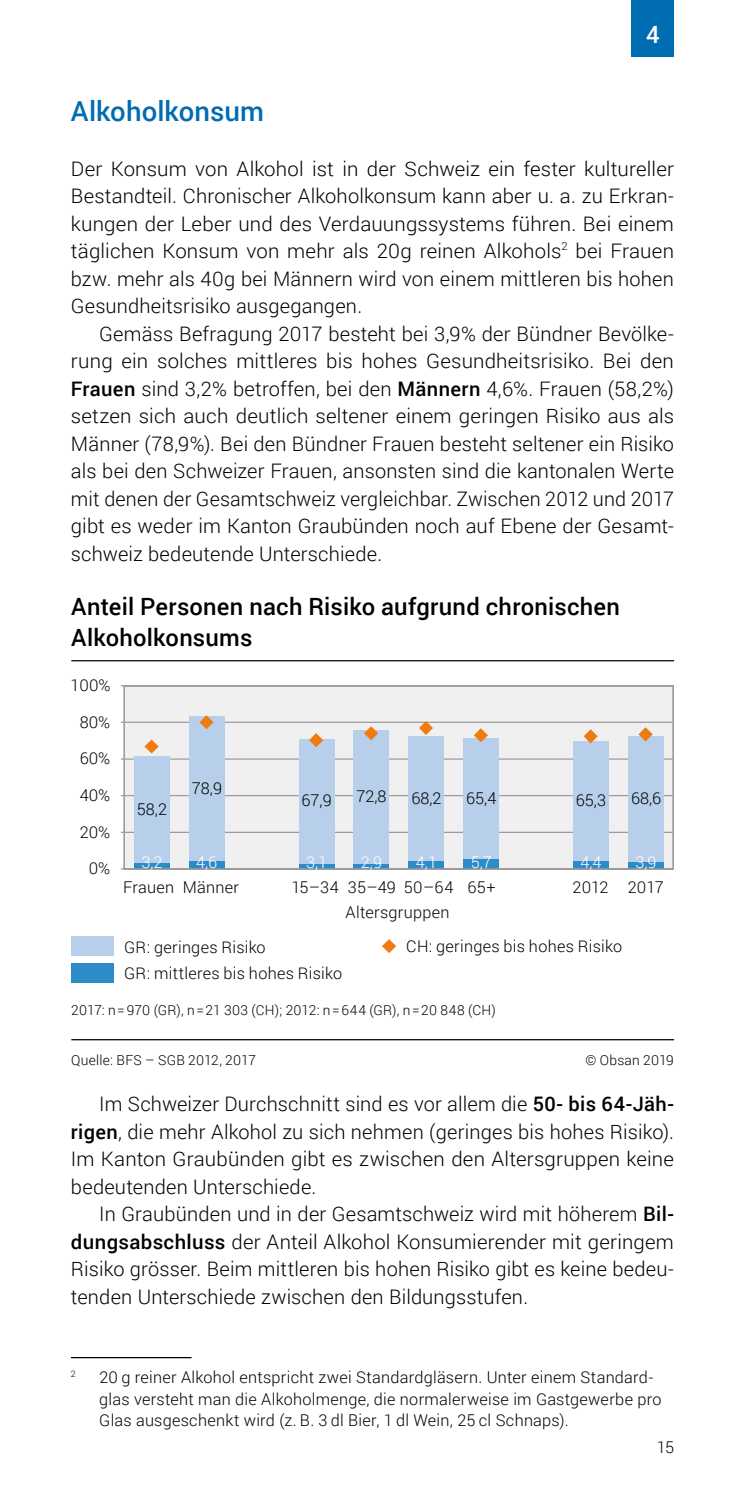
<style>
.page{position:relative;width:745px;height:1489px;background:#fff}
.page>*{position:absolute;margin:0;border:0;box-sizing:border-box;transform-origin:0 0}
.Untertitel_1_farbig{font:500 27.5px "Roboto";letter-spacing:.005em;color:#006cb1}
.t1{font:500 23.75px/31px "Roboto";letter-spacing:.01em;color:#000}
.Kapitelnummer{font:500 23.75px "Roboto";color:#fff}
.Grundtext_Einzug_D{font:300 20px/27.5px "Roboto";letter-spacing:.01em;color:#000;text-align:justify}
.Grundtext_D{font:300 20px/27.5px "Roboto";letter-spacing:.01em;color:#000;text-align:justify}
.Fussnote{font:300 16.25px/21.2px "Roboto";letter-spacing:.015em;color:#000}
.t2{font:300 16.25px "Roboto";color:#fff}
.Fussnote-2{font:300 16.25px "Roboto";letter-spacing:-.005em;color:#000}
.t3{font:300 13.75px "Roboto";letter-spacing:.02em;color:#000}
.Fussnote-3{font:300 9px "Roboto";color:#000}
.s1{font-weight:500}
</style>
<div class="page">
<div style="left:631px;top:0;width:42px;height:57px;background:#006cb1"></div>
<hr style="left:71px;top:1356px;width:120px;height:2px;background:#000">
<div style="left:120px;top:685px;width:554px;height:185px;background:#f0f0f0"></div>
<hr style="left:124px;top:831px;width:548px;height:2px;background:#9c9c9c">
<hr style="left:124px;top:795px;width:548px;height:1px;background:#9c9c9c">
<hr style="left:124px;top:758px;width:548px;height:1px;background:#9c9c9c">
<hr style="left:124px;top:721px;width:548px;height:2px;background:#9c9c9c">
<hr style="left:124px;top:685px;width:548px;height:1px;background:#9c9c9c">
<hr style="left:124px;top:685px;width:1px;height:183px;background:#9c9c9c">
<div style="left:134px;top:863px;width:35px;height:5px;background:#2c8cc7"></div>
<div style="left:134px;top:756px;width:35px;height:107px;background:#b7cfea"></div>
<div style="left:189px;top:860px;width:35px;height:8px;background:#2c8cc7"></div>
<div style="left:189px;top:716px;width:35px;height:144px;background:#b7cfea"></div>
<div style="left:298px;top:863px;width:36px;height:5px;background:#2c8cc7"></div>
<div style="left:298px;top:738px;width:36px;height:125px;background:#b7cfea"></div>
<div style="left:353px;top:863px;width:36px;height:5px;background:#2c8cc7"></div>
<div style="left:353px;top:730px;width:36px;height:133px;background:#b7cfea"></div>
<div style="left:408px;top:861px;width:36px;height:7px;background:#2c8cc7"></div>
<div style="left:408px;top:736px;width:36px;height:125px;background:#b7cfea"></div>
<div style="left:463px;top:858px;width:35px;height:10px;background:#2c8cc7"></div>
<div style="left:463px;top:738px;width:35px;height:120px;background:#b7cfea"></div>
<div style="left:572px;top:860px;width:36px;height:8px;background:#2c8cc7"></div>
<div style="left:572px;top:741px;width:36px;height:119px;background:#b7cfea"></div>
<div style="left:627px;top:861px;width:36px;height:7px;background:#2c8cc7"></div>
<div style="left:627px;top:736px;width:36px;height:125px;background:#b7cfea"></div>
<hr style="left:71px;top:1039px;width:602px;height:1px;background:#000">
<hr style="left:71px;top:660px;width:602px;height:1px;background:#000">
<svg style="left:144px;top:739px;width:14px;height:14px"></svg>
<svg style="left:199px;top:715px;width:14px;height:14px"></svg>
<svg style="left:309px;top:733px;width:14px;height:14px"></svg>
<svg style="left:363px;top:726px;width:15px;height:14px"></svg>
<svg style="left:418px;top:721px;width:14px;height:14px"></svg>
<svg style="left:473px;top:728px;width:14px;height:14px"></svg>
<svg style="left:583px;top:729px;width:14px;height:14px"></svg>
<svg style="left:638px;top:727px;width:14px;height:14px"></svg>
<div style="left:71px;top:962px;width:42px;height:20px;background:#2c8cc7"></div>
<div style="left:71px;top:936px;width:42px;height:19px;background:#b7cfea"></div>
<svg style="left:382px;top:939px;width:14px;height:14px"></svg>
<hr style="left:124px;top:868px;width:548px;height:1px;background:#9c9c9c">
<h2 class="Kapitelnummer" style="left:645px;top:17px;width:15px">4</h2>
<h3 class="Untertitel_1_farbig" style="left:71px;top:91px;width:194px">Alkoholkonsum</h3>
<p class="Grundtext_D" style="left:71px;top:154px;width:604px">Der Konsum von Alkohol ist in der Schweiz ein fester kultureller Bestandteil. Chronischer Alkoholkonsum kann aber u. a. zu Erkran&shy;kungen der Leber und des Verdauungssystems führen. Bei einem täglichen Konsum von mehr als 20g reinen Alkohols<sup>2</sup> bei Frauen bzw. mehr als 40g bei Männern wird von einem mittleren bis hohen Gesundheitsrisiko ausgegangen.</p>
<p class="Grundtext_Einzug_D" style="left:71px;top:319px;width:604px;text-indent:28px">Gemäss Befragung 2017 besteht bei 3,9% der Bündner Bevölke&shy;rung ein solches mittleres bis hohes Gesundheitsrisiko. Bei den <span class="s1">Frauen</span> sind 3,2% betroffen, bei den <span class="s1">Männern</span> 4,6%. Frauen (58,2%) setzen sich auch deutlich seltener einem geringen Risiko aus als Männer (78,9%). Bei den Bündner Frauen besteht seltener ein Risiko als bei den Schweizer Frauen, ansonsten sind die kantonalen Werte mit denen der Gesamtschweiz vergleichbar. Zwischen 2012 und 2017 gibt es weder im Kanton Graubünden noch auf Ebene der Gesamt&shy;schweiz bedeutende Unterschiede.</p>
<p class="t1" style="left:71px;top:590px;width:550px">Anteil Personen nach Risiko aufgrund chronischen<br>Alkoholkonsums</p>
<p class="Fussnote" style="left:70px;top:674px;width:41px">100%</p>
<p class="Fussnote" style="left:80px;top:710px;width:32px">80%</p>
<p class="Fussnote" style="left:80px;top:747px;width:32px">60%</p>
<p class="Fussnote" style="left:80px;top:783px;width:32px">40%</p>
<p class="Fussnote" style="left:80px;top:820px;width:32px">20%</p>
<p class="Fussnote" style="left:89px;top:857px;width:23px">0%</p>
<p class="Fussnote" style="left:137px;top:798px;width:32px">58,2</p>
<p class="Fussnote" style="left:192px;top:776px;width:32px">78,9</p>
<p class="Fussnote" style="left:301px;top:789px;width:32px">67,9</p>
<p class="Fussnote" style="left:356px;top:785px;width:32px">72,8</p>
<p class="Fussnote" style="left:411px;top:787px;width:32px">68,2</p>
<p class="Fussnote" style="left:466px;top:786px;width:32px">65,4</p>
<p class="Fussnote" style="left:575px;top:789px;width:32px">65,3</p>
<p class="Fussnote" style="left:630px;top:787px;width:32px">68,6</p>
<p class="t2" style="left:141px;top:850px;width:23px">3,2</p>
<p class="t2" style="left:196px;top:850px;width:23px">4,6</p>
<p class="t2" style="left:306px;top:850px;width:23px">3,1</p>
<p class="t2" style="left:360px;top:850px;width:23px">2,9</p>
<p class="t2" style="left:415px;top:850px;width:23px">4,1</p>
<p class="t2" style="left:470px;top:850px;width:23px">5,7</p>
<p class="t2" style="left:580px;top:850px;width:23px">4,4</p>
<p class="t2" style="left:635px;top:850px;width:23px">3,9</p>
<p class="Fussnote" style="left:123px;top:876px;width:117px">Frauen Männer</p>
<p class="Fussnote" style="left:291px;top:876px;width:206px">15–34 35–49 50–64 65+</p>
<p class="Fussnote-2" style="left:572px;top:876px;width:93px">2012 2017</p>
<p class="Fussnote" style="left:345px;top:900px;width:105px">Altersgruppen</p>
<p class="Fussnote" style="left:124px;top:935px;width:143px">GR: geringes Risiko</p>
<p class="Fussnote" style="left:406px;top:935px;width:217px">CH: geringes bis hohes Risiko</p>
<p class="Fussnote" style="left:124px;top:961px;width:219px">GR: mittleres bis hohes Risiko</p>
<p class="t3" style="left:71px;top:1000px;width:426px">2017: n=970 (GR), n=21 303 (CH); 2012: n=644 (GR), n=20 848 (CH)</p>
<p class="t3" style="left:71px;top:1050px;width:186px">Quelle: BFS – SGB 2012, 2017</p>
<p class="t3" style="left:585px;top:1050px;width:90px">© Obsan 2019</p>
<p class="Grundtext_Einzug_D" style="left:71px;top:1089px;width:604px;text-indent:28px">Im Schweizer Durchschnitt sind es vor allem die <span class="s1">50- bis 64-Jäh&shy;rigen</span>, die mehr Alkohol zu sich nehmen (geringes bis hohes Risiko).<br>Im Kanton Graubünden gibt es zwischen den Altersgruppen keine bedeutenden Unterschiede.</p>
<p class="Grundtext_Einzug_D" style="left:71px;top:1199px;width:604px;text-indent:28px">In Graubünden und in der Gesamtschweiz wird mit höherem <span class="s1">Bil&shy;dungsabschluss</span> der Anteil Alkohol Konsumierender mit geringem Risiko grösser. Beim mittleren bis hohen Risiko gibt es keine bedeu&shy;tenden Unterschiede zwischen den Bildungsstufen.</p>
<p class="Fussnote-3" style="left:71px;top:1367px;width:6px">2</p>
<p class="Fussnote" style="left:99px;top:1366px;width:563px">20 g reiner Alkohol entspricht zwei Standardgläsern. Unter einem Standard&shy;glas versteht man die Alkoholmenge, die normalerweise im Gastgewerbe pro<br>Glas ausgeschenkt wird (z. B. 3 dl Bier, 1 dl Wein, 25 cl Schnaps).</p>
<p class="Fussnote" style="left:656px;top:1435px;width:19px">15</p>
</div>
